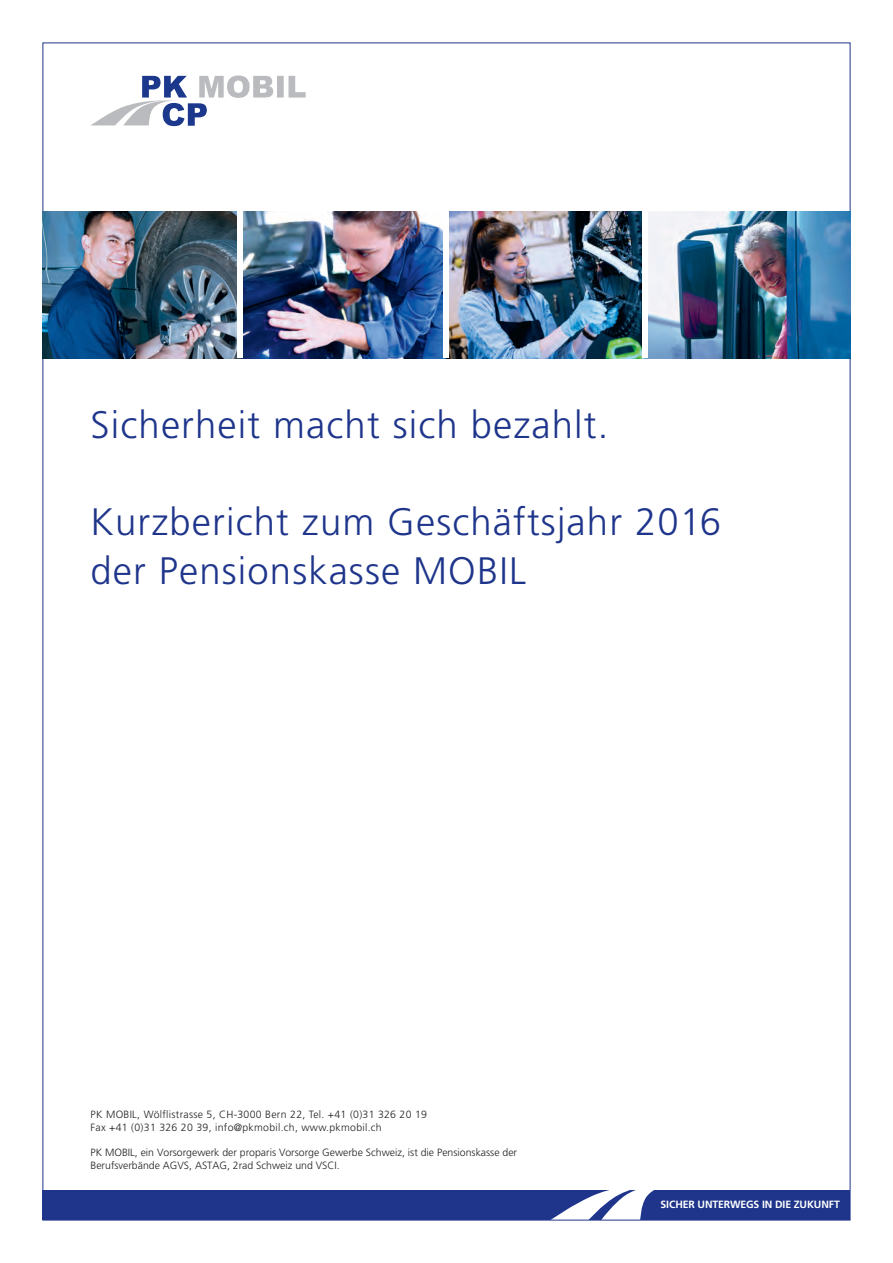
<style>
.page{position:relative;width:893px;height:1263px;background:#fff}
.page>*{position:absolute;margin:0;border:0;box-sizing:border-box;transform-origin:0 0}
.t1{font:300 38.25px/48.8px "Frutiger LT Std";letter-spacing:.03em;color:#1e358b}
.t2{font:300 10.5px/12.8px "Frutiger LT Std";color:#231f20}
.t3{font:300 10.5px/12.8px "Frutiger LT Std";letter-spacing:.03em;color:#231f20}
.t4{font:700 10.5px "Frutiger LT Std";letter-spacing:-.01em;color:#fff}
</style>
<div class="page">
<div style="left:43px;top:1190px;width:807px;height:30px;background:#1e358b"></div>
<svg style="left:553px;top:1190px;width:101px;height:28px"></svg>
<svg style="left:91px;top:75px;width:215px;height:51px"></svg>
<img style="left:43px;top:212px;width:807px;height:146px">
<div style="left:238px;top:212px;width:5px;height:146px;background:#fff"></div>
<div style="left:444px;top:212px;width:5px;height:146px;background:#fff"></div>
<div style="left:642px;top:212px;width:5px;height:146px;background:#fff"></div>
<h1 class="t1" style="left:91px;top:401px;width:519px">Sicherheit macht sich bezahlt.</h1>
<h1 class="t1" style="left:91px;top:498px;width:632px">Kurzbericht zum Geschäftsjahr 2016 der Pensionskasse MOBIL</h1>
<p class="t3" style="left:91px;top:1108px;width:338px">PK MOBIL, Wölflistrasse 5, CH-3000 Bern 22, Tel. +41 (0)31 326 20 19<br>Fax +41 (0)31 326 20 39, info@pkmobil.ch, www.pkmobil.ch</p>
<p class="t2" style="left:91px;top:1146px;width:428px">PK MOBIL, ein Vorsorgewerk der proparis Vorsorge Gewerbe Schweiz, ist die Pensionskasse der<br>Berufsverbände AGVS, ASTAG, 2rad Schweiz und VSCI.</p>
<p class="t4" style="left:661px;top:1198px;width:181px">SICHER UNTERWEGS IN DIE ZUKUNFT</p>
</div>
